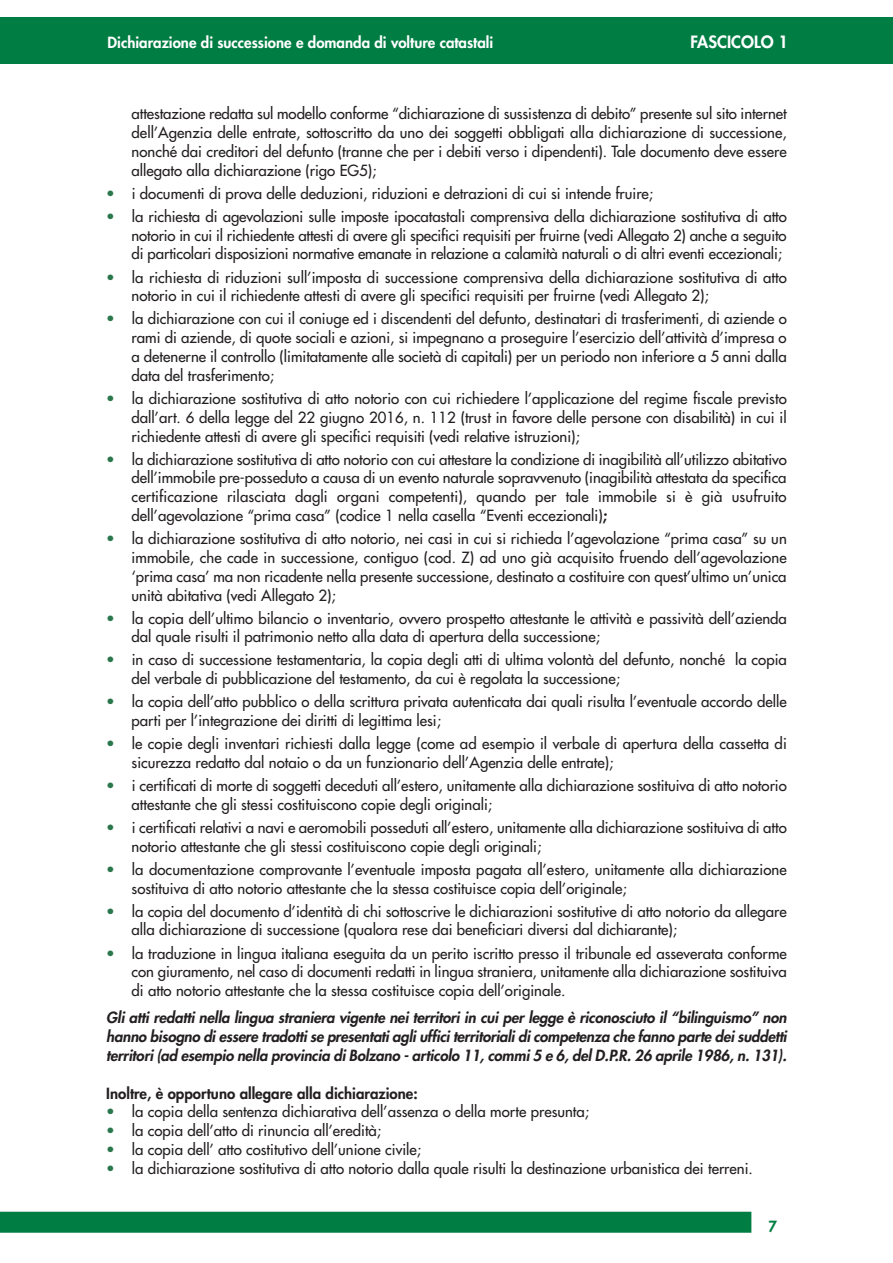
<style>
.page{position:relative;width:893px;height:1263px;background:#fff}
.page>*{position:absolute;margin:0;border:0;box-sizing:border-box;transform-origin:0 0}
.t1{font:800 16.5px "Futura";color:#fff}
.t2{font:15px/18.8px "Futura";color:#231f20}
.t3{font:italic 800 15px/18.8px "Futura";color:#231f20;text-align:justify}
.t4{font:800 15px "Futura";color:#fff}
.t5{font:800 15px "Futura";color:#231f20}
.t6{font:800 15px "Futura";color:#007d43}
.s1{color:#2b774d}
.s2{font-weight:800}
</style>
<div class="page">
<div style="left:0;top:1212px;width:751px;height:21px;background:#007d43"></div>
<div style="left:0;top:18px;width:893px;height:46px;background:#007d43"></div>
<p class="t4" style="left:108px;top:36px;width:387px">Dichiarazione di successione e domanda di volture catastali</p>
<p class="t1" style="left:691px;top:34px;width:99px">FASCICOLO 1</p>
<p class="t2" style="left:132px;top:105px;width:657px;text-align:justify">attestazione redatta sul modello conforme “dichiarazione di sussistenza di debito” presente sul sito internet dell’Agenzia delle entrate, sottoscritto da uno dei soggetti obbligati alla dichiarazione di successione, nonché dai creditori del defunto (tranne che per i debiti verso i dipendenti). Tale documento deve essere allegato alla dichiarazione (rigo EG5);</p>
<p class="t2" style="left:106px;top:185px;width:548px"><span class="s1">•</span> i documenti di prova delle deduzioni, riduzioni e detrazioni di cui si intende fruire;</p>
<p class="t2" style="left:132px;top:208px;width:657px;text-align:justify;text-indent:-25px"><span class="s1">•</span> la richiesta di agevolazioni sulle imposte ipocatastali comprensiva della dichiarazione sostitutiva di atto notorio in cui il richiedente attesti di avere gli specifici requisiti per fruirne (vedi Allegato 2) anche a seguito di particolari disposizioni normative emanate in relazione a calamità naturali o di altri eventi eccezionali;</p>
<p class="t2" style="left:132px;top:269px;width:657px;text-indent:-25px"><span class="s1">•</span> la richiesta di riduzioni sull’imposta di successione comprensiva della dichiarazione sostitutiva di atto notorio in cui il richiedente attesti di avere gli specifici requisiti per fruirne (vedi Allegato 2);</p>
<p class="t2" style="left:132px;top:311px;width:657px;text-align:justify;text-indent:-25px"><span class="s1">•</span> la dichiarazione con cui il coniuge ed i discendenti del defunto, destinatari di trasferimenti, di aziende o rami di aziende, di quote sociali e azioni, si impegnano a proseguire l’esercizio dell’attività d’impresa o a detenerne il controllo (limitatamente alle società di capitali) per un periodo non inferiore a 5 anni dalla data del trasferimento;</p>
<p class="t2" style="left:132px;top:390px;width:657px;text-align:justify;text-indent:-25px"><span class="s1">•</span> la dichiarazione sostitutiva di atto notorio con cui richiedere l’applicazione del regime fiscale previsto dall’art. 6 della legge del 22 giugno 2016, n. 112 (trust in favore delle persone con disabilità) in cui il richiedente attesti di avere gli specifici requisiti (vedi relative istruzioni);</p>
<p class="t2" style="left:132px;top:451px;width:657px;text-align:justify;text-indent:-25px"><span class="s1">•</span> la dichiarazione sostitutiva di atto notorio con cui attestare la condizione di inagibilità all’utilizzo abitativo dell’immobile pre-posseduto a causa di un evento naturale sopravvenuto (inagibilità attestata da specifica certificazione rilasciata dagli organi competenti), quando per tale immobile si è già usufruito dell’agevolazione “prima casa” (codice 1 nella casella “Eventi eccezionali)<span class="s2">;</span></p>
<p class="t2" style="left:132px;top:530px;width:657px;text-align:justify;text-indent:-25px"><span class="s1">•</span> la dichiarazione sostitutiva di atto notorio, nei casi in cui si richieda l’agevolazione “prima casa” su un immobile, che cade in successione, contiguo (cod. Z) ad uno già acquisito fruendo dell’agevolazione ‘prima casa’ ma non ricadente nella presente successione, destinato a costituire con quest’ultimo un’unica unità abitativa (vedi Allegato 2);</p>
<p class="t2" style="left:132px;top:610px;width:657px;text-indent:-25px"><span class="s1">•</span> la copia dell’ultimo bilancio o inventario, ovvero prospetto attestante le attività e passività dell’azienda dal quale risulti il patrimonio netto alla data di apertura della successione;</p>
<p class="t2" style="left:132px;top:651px;width:657px;text-indent:-25px"><span class="s1">•</span> in caso di successione testamentaria, la copia degli atti di ultima volontà del defunto, nonché la copia del verbale di pubblicazione del testamento, da cui è regolata la successione;</p>
<p class="t2" style="left:132px;top:693px;width:657px;text-indent:-25px"><span class="s1">•</span> la copia dell’atto pubblico o della scrittura privata autenticata dai quali risulta l’eventuale accordo delle parti per l’integrazione dei diritti di legittima lesi;</p>
<p class="t2" style="left:132px;top:735px;width:657px;text-indent:-25px"><span class="s1">•</span> le copie degli inventari richiesti dalla legge (come ad esempio il verbale di apertura della cassetta di sicurezza redatto dal notaio o da un funzionario dell’Agenzia delle entrate);</p>
<p class="t2" style="left:132px;top:777px;width:657px;text-indent:-25px"><span class="s1">•</span> i certificati di morte di soggetti deceduti all’estero, unitamente alla dichiarazione sostituiva di atto notorio attestante che gli stessi costituiscono copie degli originali;</p>
<p class="t2" style="left:132px;top:819px;width:657px;text-indent:-25px"><span class="s1">•</span> i certificati relativi a navi e aeromobili posseduti all’estero, unitamente alla dichiarazione sostituiva di atto notorio attestante che gli stessi costituiscono copie degli originali;</p>
<p class="t2" style="left:132px;top:861px;width:657px;text-indent:-25px"><span class="s1">•</span> la documentazione comprovante l’eventuale imposta pagata all’estero, unitamente alla dichiarazione sostituiva di atto notorio attestante che la stessa costituisce copia dell’originale;</p>
<p class="t2" style="left:132px;top:903px;width:657px;text-indent:-25px"><span class="s1">•</span> la copia del documento d’identità di chi sottoscrive le dichiarazioni sostitutive di atto notorio da allegare alla dichiarazione di successione (qualora rese dai beneficiari diversi dal dichiarante);</p>
<p class="t2" style="left:132px;top:945px;width:657px;text-align:justify;text-indent:-25px"><span class="s1">•</span> la traduzione in lingua italiana eseguita da un perito iscritto presso il tribunale ed asseverata conforme con giuramento, nel caso di documenti redatti in lingua straniera, unitamente alla dichiarazione sostituiva di atto notorio attestante che la stessa costituisce copia dell’originale.</p>
<p class="t3" style="left:106px;top:1010px;width:685px">Gli atti redatti nella lingua straniera vigente nei territori in cui per legge è riconosciuto il “bilinguismo” non hanno bisogno diessere tradottise presentatiagliufficiterritorialidicompetenza che fanno parte deisuddetti territori(ad esempio nella provincia diBolzano -articolo 11,commi5 e 6,delD.P.R.26 aprile 1986,n.131).</p>
<p class="t5" style="left:106px;top:1086px;width:313px">Inoltre, è opportuno allegare alla dichiarazione:</p>
<p class="t2" style="left:106px;top:1103px;width:484px"><span class="s1">•</span> la copia della sentenza dichiarativa dell’assenza o della morte presunta;</p>
<p class="t2" style="left:106px;top:1122px;width:276px"><span class="s1">•</span> la copia dell’atto di rinuncia all’eredità;</p>
<p class="t2" style="left:106px;top:1141px;width:316px"><span class="s1">•</span> la copia dell’ atto costitutivo dell’unione civile;</p>
<p class="t2" style="left:106px;top:1160px;width:648px"><span class="s1">•</span> la dichiarazione sostitutiva di atto notorio dalla quale risulti la destinazione urbanistica dei terreni.</p>
<p class="t6" style="left:769px;top:1219px;width:10px">7</p>
</div>
